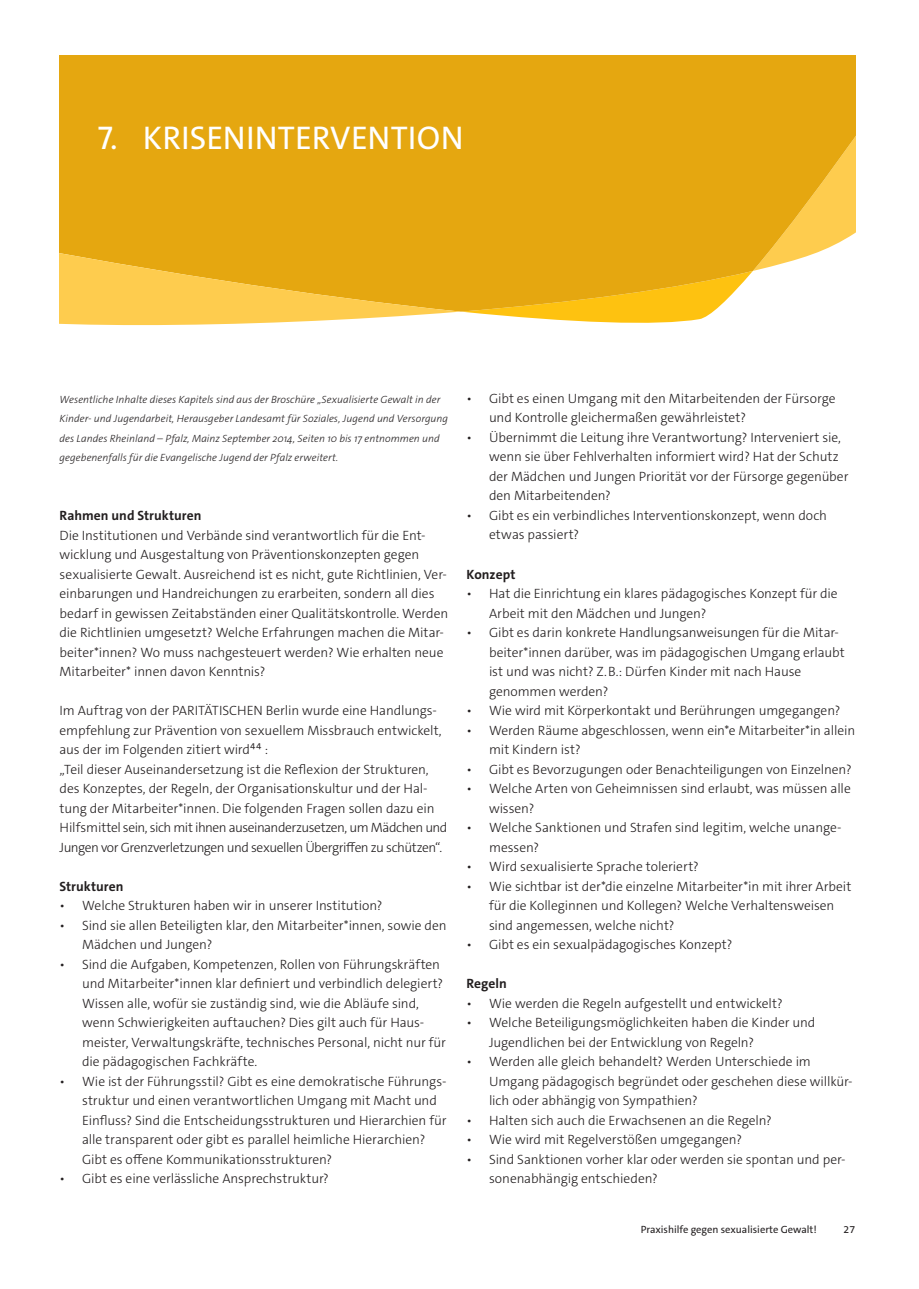
<style>
.page{position:relative;width:919px;height:1289px;background:#fff}
.page>*{position:absolute;margin:0;border:0;box-sizing:border-box;transform-origin:0 0}
.t1{font:33px "The Sans C5";letter-spacing:.005em;color:#fff}
.t2{font:300 13.5px/19.5px "The Sans C5";letter-spacing:-.005em;color:#231f20}
.t3{font:700 13.5px "The Sans C5";color:#231f20}
.t4{font:italic 300 10.5px/19.5px "The Sans C5";color:#231f20}
.t5{font:10.5px "The Sans C5";color:#231f20}
</style>
<div class="page">
<svg style="left:60px;top:55px;width:795px;height:271px;background:#e9af20"></svg>
<h1 class="t1" style="left:98px;top:117px;width:367px">7. KRISENINTERVENTION</h1>
<p class="t4" style="left:60px;top:390px;width:390px">Wesentliche Inhalte dieses Kapitels sind aus der Broschüre „Sexualisierte Gewalt in der Kinder- und Jugendarbeit, Herausgeber Landesamt für Soziales, Jugend und Versorgung des Landes Rheinland – Pfalz, Mainz September 2014, Seiten 10 bis 17 entnommen und gegebenenfalls für die Evangelische Jugend der Pfalz erweitert.</p>
<p class="t3" style="left:60px;top:507px;width:143px">Rahmen und Strukturen</p>
<p class="t2" style="left:60px;top:525px;width:390px">Die Institutionen und Verbände sind verantwortlich für die Ent&shy;wicklung und Ausgestaltung von Präventionskonzepten gegen sexualisierte Gewalt. Ausreichend ist es nicht, gute Richtlinien, Ver&shy;einbarungen und Handreichungen zu erarbeiten, sondern all dies bedarf in gewissen Zeitabständen einer Qualitätskontrolle. Werden die Richtlinien umgesetzt? Welche Erfahrungen machen die Mitar&shy;beiter*innen? Wo muss nachgesteuert werden? Wie erhalten neue Mitarbeiter* innen davon Kenntnis?</p>
<p class="t2" style="left:60px;top:701px;width:389px">Im Auftrag von der PARITÄTISCHEN Berlin wurde eine Handlungs&shy;empfehlung zur Prävention von sexuellem Missbrauch entwickelt, aus der im Folgenden zitiert wird⁴⁴ :<br>„Teil dieser Auseinandersetzung ist die Reflexion der Strukturen, des Konzeptes, der Regeln, der Organisationskultur und der Hal&shy;tung der Mitarbeiter*innen. Die folgenden Fragen sollen dazu ein Hilfsmittel sein, sich mit ihnen auseinanderzusetzen, um Mädchen und Jungen vor Grenzverletzungen und sexuellen Übergriffen zu schützen“.</p>
<p class="t3" style="left:60px;top:877px;width:65px">Strukturen</p>
<p class="t2" style="left:60px;top:895px;width:324px">• Welche Strukturen haben wir in unserer Institution?</p>
<p class="t2" style="left:82px;top:915px;width:366px;text-indent:-23px">• Sind sie allen Beteiligten klar, den Mitarbeiter*innen, sowie den<br>Mädchen und Jungen?</p>
<p class="t2" style="left:82px;top:954px;width:365px;text-indent:-23px">• Sind die Aufgaben, Kompetenzen, Rollen von Führungskräften und Mitarbeiter*innen klar definiert und verbindlich delegiert?<br>Wissen alle, wofür sie zuständig sind, wie die Abläufe sind, wenn Schwierigkeiten auftauchen? Dies gilt auch für Haus&shy;meister, Verwaltungskräfte, technisches Personal, nicht nur für die pädagogischen Fachkräfte.</p>
<p class="t2" style="left:82px;top:1071px;width:366px;text-indent:-23px">• Wie ist der Führungsstil? Gibt es eine demokratische Führungs&shy;struktur und einen verantwortlichen Umgang mit Macht und Einfluss? Sind die Entscheidungsstrukturen und Hierarchien für alle transparent oder gibt es parallel heimliche Hierarchien?<br>Gibt es offene Kommunikationsstrukturen?</p>
<p class="t2" style="left:60px;top:1168px;width:270px">• Gibt es eine verlässliche Ansprechstruktur?</p>
<p class="t2" style="left:489px;top:389px;width:348px;text-indent:-23px">• Gibt es einen Umgang mit den Mitarbeitenden der Fürsorge und Kontrolle gleichermaßen gewährleistet?</p>
<p class="t2" style="left:489px;top:428px;width:361px;text-indent:-23px">• Übernimmt die Leitung ihre Verantwortung? Interveniert sie, wenn sie über Fehlverhalten informiert wird? Hat der Schutz der Mädchen und Jungen Priorität vor der Fürsorge gegenüber den Mitarbeitenden?</p>
<p class="t2" style="left:489px;top:506px;width:339px;text-indent:-23px">• Gibt es ein verbindliches Interventionskonzept, wenn doch etwas passiert?</p>
<p class="t3" style="left:466px;top:565px;width:50px">Konzept</p>
<p class="t2" style="left:489px;top:584px;width:350px;text-indent:-23px">• Hat die Einrichtung ein klares pädagogisches Konzept für die<br>Arbeit mit den Mädchen und Jungen?</p>
<p class="t2" style="left:489px;top:622px;width:357px;text-indent:-23px">• Gibt es darin konkrete Handlungsanweisungen für die Mitar&shy;beiter*innen darüber, was im pädagogischen Umgang erlaubt ist und was nicht? Z. B.: Dürfen Kinder mit nach Hause genommen werden?</p>
<p class="t2" style="left:466px;top:700px;width:375px">• Wie wird mit Körperkontakt und Berührungen umgegangen?</p>
<p class="t2" style="left:489px;top:720px;width:367px;text-indent:-23px">• Werden Räume abgeschlossen, wenn ein*e Mitarbeiter*in allein mit Kindern ist?</p>
<p class="t2" style="left:466px;top:759px;width:386px">• Gibt es Bevorzugungen oder Benachteiligungen von Einzelnen?</p>
<p class="t2" style="left:489px;top:778px;width:363px;text-indent:-23px">• Welche Arten von Geheimnissen sind erlaubt, was müssen alle wissen?</p>
<p class="t2" style="left:489px;top:817px;width:354px;text-indent:-23px">• Welche Sanktionen und Strafen sind legitim, welche unange&shy;messen?</p>
<p class="t2" style="left:466px;top:856px;width:234px">• Wird sexualisierte Sprache toleriert?</p>
<p class="t2" style="left:489px;top:876px;width:364px;text-indent:-23px">• Wie sichtbar ist der*die einzelne Mitarbeiter*in mit ihrer Arbeit für die Kolleginnen und Kollegen? Welche Verhaltensweisen sind angemessen, welche nicht?</p>
<p class="t2" style="left:466px;top:934px;width:267px">• Gibt es ein sexualpädagogisches Konzept?</p>
<p class="t3" style="left:466px;top:974px;width:42px">Regeln</p>
<p class="t2" style="left:466px;top:993px;width:317px">• Wie werden die Regeln aufgestellt und entwickelt?</p>
<p class="t2" style="left:489px;top:1012px;width:328px;text-indent:-23px">• Welche Beteiligungsmöglichkeiten haben die Kinder und<br>Jugendlichen bei der Entwicklung von Regeln?</p>
<p class="t2" style="left:489px;top:1051px;width:365px;text-indent:-23px">• Werden alle gleich behandelt? Werden Unterschiede im<br>Umgang pädagogisch begründet oder geschehen diese willkür&shy;lich oder abhängig von Sympathien?</p>
<p class="t2" style="left:466px;top:1110px;width:307px">• Halten sich auch die Erwachsenen an die Regeln?</p>
<p class="t2" style="left:466px;top:1129px;width:277px">• Wie wird mit Regelverstößen umgegangen?</p>
<p class="t2" style="left:489px;top:1149px;width:358px;text-indent:-23px">• Sind Sanktionen vorher klar oder werden sie spontan und per&shy;sonenabhängig entschieden?</p>
<p class="t5" style="left:640px;top:1222px;width:178px">Praxishilfe gegen sexualisierte Gewalt!</p>
<p class="t5" style="left:843px;top:1222px;width:13px">27</p>
</div>
